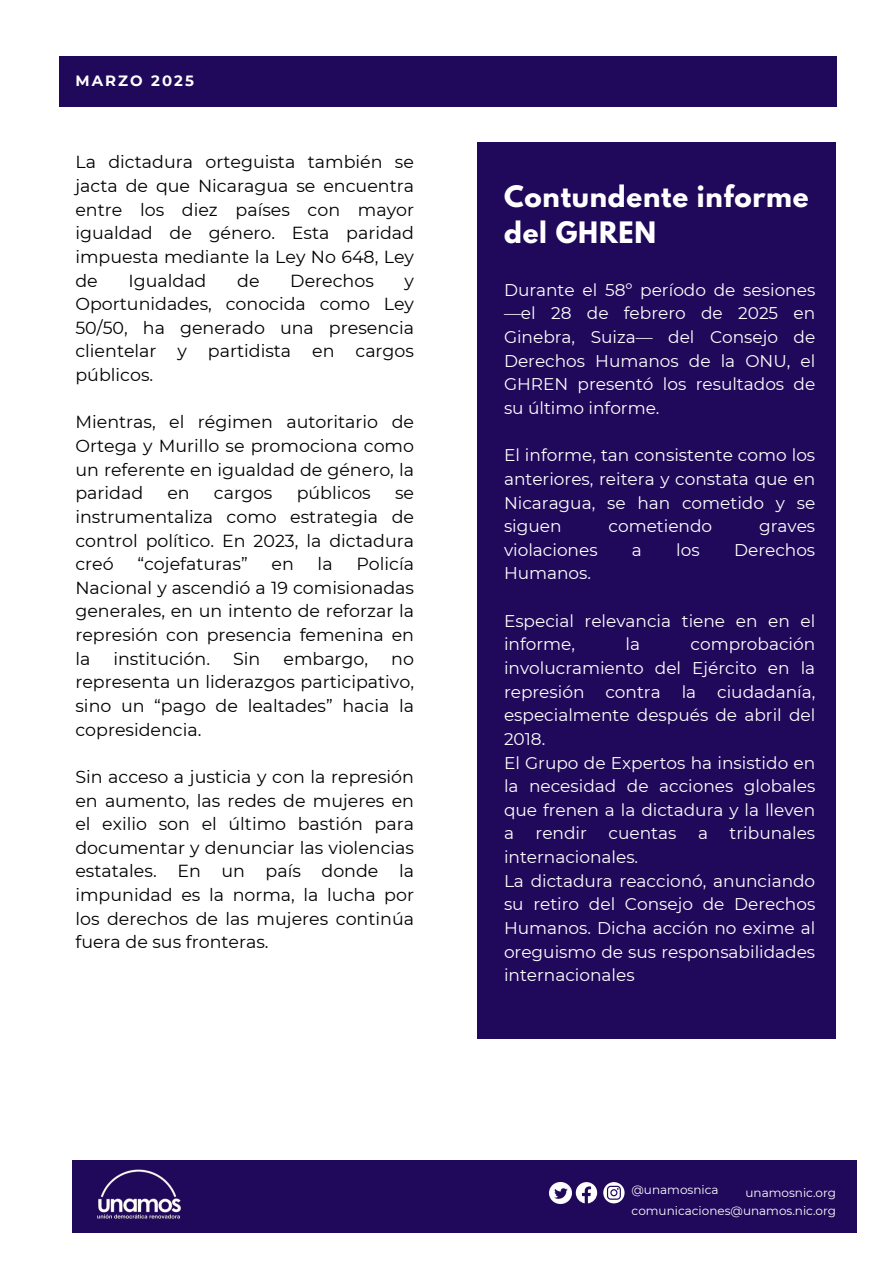
<style>
.page{position:relative;width:894px;height:1264px;background:#fff}
.page>*{position:absolute;margin:0;border:0;box-sizing:border-box;transform-origin:0 0}
.t1{font:700 26.25px/36px "League Spartan";letter-spacing:.03em;color:#fff}
.t2{font:17.4px/23.7px "Montserrat";color:#000;text-align:justify}
.t3{font:16.95px/23.7px "Montserrat";color:#fff}
.t4{font:700 14.85px "Montserrat";letter-spacing:.14em;color:#fff}
.t5{font:12px "Montserrat";color:#fff}
</style>
<div class="page">
<div style="left:59px;top:56px;width:776px;height:51px;background:#20085b"></div>
<div style="left:72px;top:1160px;width:784px;height:72px;background:#20085b"></div>
<img style="left:97px;top:1169px;width:84px;height:50px">
<svg style="left:603px;top:1182px;width:21px;height:21px"></svg>
<svg style="left:575px;top:1182px;width:22px;height:21px"></svg>
<img style="left:550px;top:1182px;width:21px;height:21px">
<div style="left:477px;top:142px;width:358px;height:897px;background:#20085b"></div>
<h3 class="t4" style="left:75px;top:71px;width:120px">MARZO 2025</h3>
<h3 class="t2" style="left:75px;top:150px;width:340px">La dictadura orteguista también se jacta de que Nicaragua se encuentra entre los diez países con mayor igualdad de género. Esta paridad impuesta mediante la Ley No 648, Ley de</h3>
<h3 class="t2" style="left:128px;top:268px;width:79px">Igualdad</h3>
<h3 class="t2" style="left:237px;top:268px;width:24px">de</h3>
<h3 class="t2" style="left:290px;top:268px;width:85px">Derechos</h3>
<h3 class="t2" style="left:75px;top:268px;width:340px;text-indent:329px">y Oportunidades, conocida como Ley 50/50, ha generado una presencia clientelar y partidista en cargos públicos.</h3>
<p class="t2" style="left:75px;top:410px;width:340px">Mientras, el régimen autoritario de Ortega y Murillo se promociona como un referente en igualdad de género, la paridad</p>
<p class="t2" style="left:167px;top:481px;width:24px">en</p>
<p class="t2" style="left:214px;top:481px;width:60px">cargos</p>
<p class="t2" style="left:296px;top:481px;width:76px">públicos</p>
<p class="t2" style="left:75px;top:481px;width:340px;text-indent:319px">se instrumentaliza como estrategia de control político. En 2023, la dictadura creó</p>
<p class="t2" style="left:137px;top:552px;width:112px">“cojefaturas”</p>
<p class="t2" style="left:271px;top:552px;width:24px">en</p>
<p class="t2" style="left:317px;top:552px;width:16px">la</p>
<p class="t2" style="left:75px;top:552px;width:340px;text-indent:281px">Policía Nacional y ascendió a 19 comisionadas generales, en un intento de reforzar la represión con presencia femenina en la</p>
<p class="t2" style="left:113px;top:646px;width:98px">institución.</p>
<p class="t2" style="left:233px;top:646px;width:29px">Sin</p>
<p class="t2" style="left:283px;top:646px;width:86px">embargo,</p>
<p class="t2" style="left:75px;top:646px;width:340px;text-indent:316px">no representa un liderazgos participativo, sino un “pago de lealtades” hacia la copresidencia.</p>
<p class="t2" style="left:75px;top:764px;width:340px">Sin acceso a justicia y con la represión en aumento, las redes de mujeres en el exilio son el último bastión para documentar y denunciar las violencias estatales. En un país donde la impunidad es la norma, la lucha por los derechos de las mujeres continúa fuera de sus fronteras.</p>
<p class="t1" style="left:504px;top:182px;width:306px">Contundente informe del GHREN</p>
<h4 class="t3" style="left:504px;top:278px;width:313px;text-align:justify">Durante el 58º período de sesiones —el 28 de febrero de 2025 en Ginebra, Suiza— del Consejo de Derechos Humanos de la ONU, el GHREN presentó los resultados de su último informe.</h4>
<h1 class="t3" style="left:504px;top:443px;width:313px;text-align:justify">El informe, tan consistente como los anteriores, reitera y constata que en Nicaragua, se han cometido y se siguen</h1>
<h1 class="t3" style="left:608px;top:514px;width:105px">cometiendo</h1>
<h1 class="t3" style="left:759px;top:514px;width:58px">graves</h1>
<h1 class="t3" style="left:504px;top:538px;width:95px">violaciones</h1>
<h1 class="t3" style="left:631px;top:538px;width:11px">a</h1>
<h1 class="t3" style="left:676px;top:538px;width:25px">los</h1>
<h1 class="t3" style="left:733px;top:538px;width:83px">Derechos</h1>
<h1 class="t3" style="left:504px;top:561px;width:89px">Humanos.</h1>
<h3 class="t3" style="left:504px;top:609px;width:313px">Especial relevancia tiene en en el informe,</h3>
<h3 class="t3" style="left:504px;top:632px;width:313px;text-indent:186px">comprobación involucramiento del Ejército en la represión contra la ciudadanía, especialmente después de abril del<br>2018.<br>El Grupo de Expertos ha insistido en la necesidad de acciones globales que frenen a la dictadura y la lleven a</h3>
<h3 class="t3" style="left:625px;top:632px;width:16px">la</h3>
<h3 class="t3" style="left:535px;top:821px;width:53px">rendir</h3>
<h3 class="t3" style="left:608px;top:821px;width:69px">cuentas</h3>
<h3 class="t3" style="left:697px;top:821px;width:11px">a</h3>
<h3 class="t3" style="left:729px;top:821px;width:87px">tribunales</h3>
<h3 class="t3" style="left:504px;top:845px;width:313px">internacionales.<br>La dictadura reaccionó, anunciando su retiro del Consejo de Derechos<br>Humanos. Dicha acción no exime al oreguismo de sus responsabilidades internacionales</h3>
<h3 class="t5" style="left:631px;top:1182px;width:88px">@unamosnica</h3>
<h3 class="t5" style="left:745px;top:1184px;width:92px">unamosnic.org</h3>
<h3 class="t5" style="left:631px;top:1203px;width:206px">comunicaciones@unamos.nic.org</h3>
</div>
